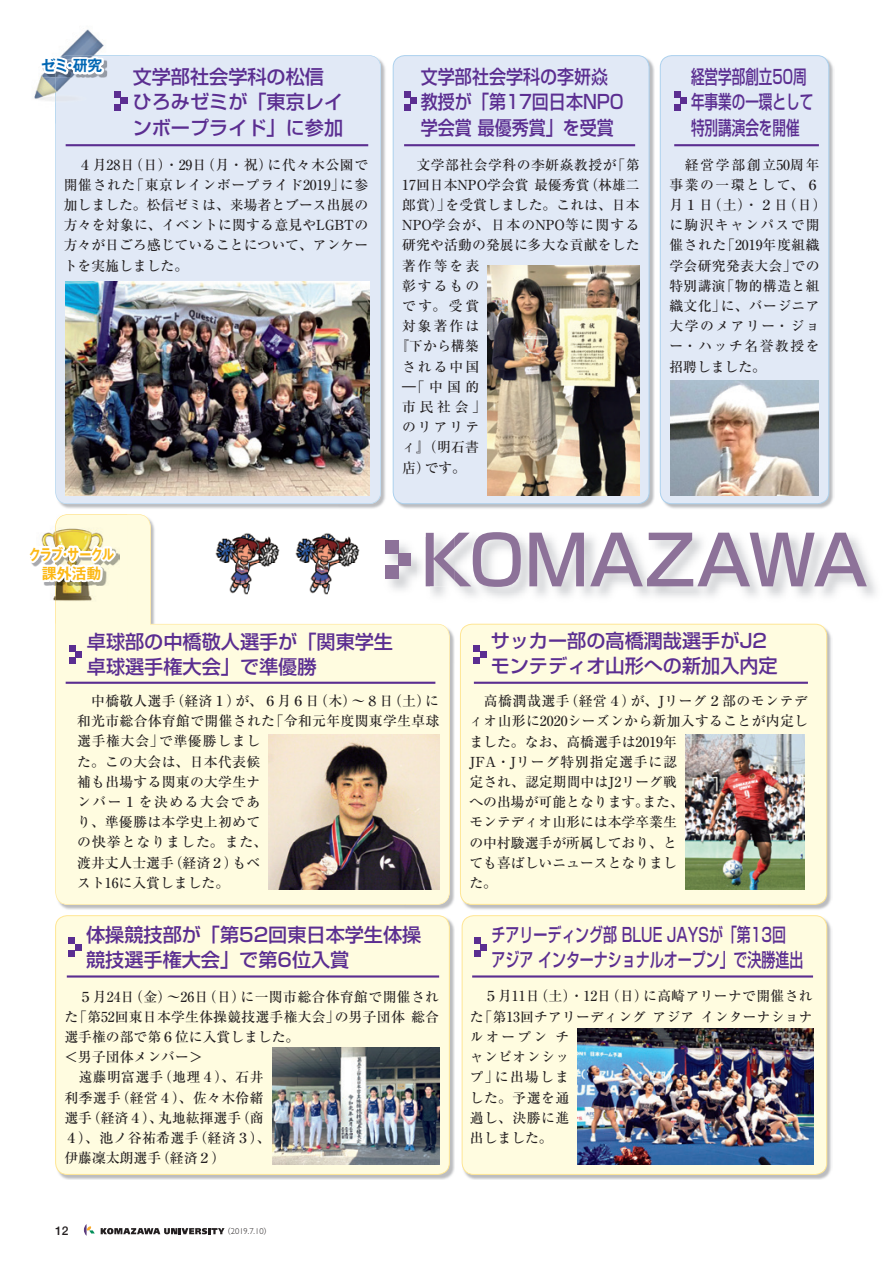
<style>
.page{position:relative;width:893px;height:1263px;background:#fff}
.page>*{position:absolute;margin:0;border:0;box-sizing:border-box;transform-origin:0 0}
.t1{font:500 68.1px "Shin Go Pro";color:#8d7299}
.t2{font:500 19.2px/25.5px "Shin Go Pr 6 N";color:#5b2e91}
.t3{font:500 19.2px/25.5px "Shin Go Pr 6 N";color:#5b2e91;scale:.73 1}
.t4{font:500 19.2px/25.5px "Shin Go Pr 6 N";color:#5b2e91;scale:.89 1}
.t5{font:500 19.2px/25.5px "Shin Go Pr 6 N";color:#5b2e91;scale:.71 1}
.t6{font:700 14.85px/19.2px "Gothic MB101 Pr 6 N De";letter-spacing:-.02em;color:#fcb814;text-align:center;scale:.8 1}
.t7{font:700 14.85px "Gothic MB101 Pr 6 N De";color:#0166b3}
.t8{font:500 13.8px/20.2px "Ryumin Pr 6 N";letter-spacing:.02em;color:#231f20}
.t9{font:500 13.8px/20.2px "Ryumin Pr 6 N";color:#231f20}
.t10{font:500 13.8px/20.2px "Ryumin Pr 6 N";letter-spacing:.04em;color:#231f20}
.t11{font:500 13.8px "Ryumin Pr 6 N";letter-spacing:.1em;color:#231f20}
.t12{font:500 12px "Helvetica Neue";color:#231f20}
.t13{font:300 8.55px "Gill Sans";color:#231f20}
.s1{font-family:"Shin Go Pr 6 N";font-size:7.5px}
</style>
<div class="page">
<img style="left:461px;top:625px;width:371px;height:285px">
<div style="left:460px;top:624px;width:367px;height:280px;background:#fffce0;border-radius:12px"></div>
<div style="left:460px;top:624px;width:367px;height:281px;border:1px solid #ffe694;border-radius:12px"></div>
<img style="left:405px;top:663px;width:50px;height:247px">
<img style="left:450px;top:536px;width:5px;height:50px">
<svg style="left:55px;top:514px;width:395px;height:391px;fill:#fffce0"></svg>
<div style="left:69px;top:645px;width:7px;height:6px;background:#5b2e91"></div>
<div style="left:69px;top:658px;width:7px;height:6px;background:#5b2e91"></div>
<svg style="left:76px;top:651px;width:6px;height:6px"></svg>
<svg style="left:474px;top:645px;width:12px;height:19px"></svg>
<hr style="left:66px;top:682px;width:369px;height:2px;background:#5b2e91">
<hr style="left:474px;top:682px;width:334px;height:2px;background:#5b2e91">
<img style="left:339px;top:61px;width:47px;height:448px">
<img style="left:60px;top:504px;width:279px;height:5px">
<div style="left:55px;top:55px;width:326px;height:449px;background:#e1e9f6"></div>
<hr style="left:66px;top:144px;width:302px;height:2px;background:#5b2e91">
<img style="left:66px;top:281px;width:303px;height:215px">
<img style="left:394px;top:56px;width:261px;height:453px">
<div style="left:393px;top:56px;width:256px;height:448px;background:#e1e9f6;border-radius:12px"></div>
<div style="left:393px;top:55px;width:256px;height:449px;border:1px solid #acd1ee;border-radius:12px"></div>
<img style="left:661px;top:56px;width:173px;height:453px">
<div style="left:660px;top:56px;width:169px;height:448px;background:#e1e9f6;border-radius:12px"></div>
<div style="left:660px;top:55px;width:169px;height:449px;border:1px solid #acd1ee;border-radius:12px"></div>
<div style="left:404px;top:91px;width:6px;height:7px;background:#5b2e91"></div>
<svg style="left:404px;top:104px;width:6px;height:6px"></svg>
<div style="left:410px;top:98px;width:7px;height:6px;background:#5b2e91"></div>
<div style="left:674px;top:91px;width:6px;height:7px;background:#5b2e91"></div>
<svg style="left:674px;top:104px;width:6px;height:6px"></svg>
<div style="left:680px;top:98px;width:7px;height:6px;background:#5b2e91"></div>
<hr style="left:404px;top:144px;width:231px;height:2px;background:#5b2e91">
<hr style="left:674px;top:144px;width:145px;height:2px;background:#5b2e91">
<img style="left:488px;top:265px;width:152px;height:231px">
<img style="left:670px;top:381px;width:149px;height:115px">
<img style="left:269px;top:734px;width:170px;height:155px">
<img style="left:685px;top:734px;width:119px;height:155px">
<img style="left:462px;top:916px;width:370px;height:264px">
<div style="left:462px;top:916px;width:365px;height:258px;background:#fffce0;border-radius:12px"></div>
<div style="left:462px;top:915px;width:365px;height:260px;border:1px solid #ffe694;border-radius:12px"></div>
<img style="left:57px;top:917px;width:398px;height:263px">
<div style="left:56px;top:916px;width:393px;height:258px;background:#fffce0;border-radius:12px"></div>
<div style="left:55px;top:915px;width:395px;height:260px;border:1px solid #ffe694;border-radius:12px"></div>
<div style="left:475px;top:950px;width:6px;height:7px;background:#5b2e91"></div>
<svg style="left:475px;top:938px;width:12px;height:12px"></svg>
<div style="left:69px;top:950px;width:6px;height:7px;background:#5b2e91"></div>
<svg style="left:69px;top:938px;width:12px;height:12px"></svg>
<hr style="left:472px;top:975px;width:341px;height:2px;background:#5b2e91">
<hr style="left:67px;top:975px;width:372px;height:2px;background:#5b2e91">
<img style="left:578px;top:1028px;width:235px;height:137px">
<img style="left:272px;top:1048px;width:167px;height:117px">
<img style="left:34px;top:29px;width:70px;height:72px">
<div style="left:55px;top:55px;width:75px;height:69px;background:#e1e9f6"></div>
<svg style="left:115px;top:91px;width:12px;height:19px"></svg>
<svg style="left:37px;top:53px;width:70px;height:29px"></svg>
<img style="left:55px;top:514px;width:72px;height:110px">
<svg style="left:30px;top:515px;width:89px;height:121px"></svg>
<svg style="left:101px;top:1228px;width:124px;height:6px"></svg>
<svg style="left:84px;top:1224px;width:11px;height:12px"></svg>
<p class="t7" style="left:41px;top:53px;width:63px">ゼミ・研究</p>
<p class="t2" style="left:133px;top:63px;width:212px">文学部社会学科の松信ひろみゼミが「東京レインボープライド」に参加</p>
<p class="t8" style="left:64px;top:154px;width:306px;text-align:justify">　４月28日（日）・29日（月・祝）に代々木公園で開催された「東京レインボープライド2019」に参加しました。松信ゼミは、来場者とブース出展の方々を対象に、イベントに関する意見やLGBTの方々が日ごろ感じていることについて、アンケートを実施しました。</p>
<p class="t6" style="left:29px;top:544px;width:108px">クラブ・サークル課外活動</p>
<p class="t4" style="left:421px;top:63px;width:229px">文学部社会学科の李妍焱教授が「第17回日本NPO学会賞 最優秀賞」を受賞</p>
<p class="t5" style="left:691px;top:63px;width:174px">経営学部創立50周年事業の一環として特別講演会を開催</p>
<p class="t8" style="left:402px;top:154px;width:239px">　文学部社会学科の李妍焱教授が「第</p>
<p class="t9" style="left:402px;top:174px;width:239px">17回日本NPO学会賞 最優秀賞（林雄二</p>
<p class="t8" style="left:402px;top:194px;width:239px">郎賞）」を受賞しました。これは、日本</p>
<p class="t11" style="left:402px;top:214px;width:239px">NPO学会が、日本のNPO等に関する</p>
<p class="t8" style="left:402px;top:234px;width:239px">研究や活動の発展に多大な貢献をした</p>
<p class="t8" style="left:402px;top:255px;width:78px">著作等を表</p>
<p class="t8" style="left:402px;top:275px;width:78px">彰するもの</p>
<p class="t8" style="left:402px;top:295px;width:78px">です。受賞</p>
<p class="t8" style="left:402px;top:315px;width:78px">対象著作は</p>
<p class="t8" style="left:395px;top:335px;width:85px">『下から構築</p>
<p class="t8" style="left:402px;top:356px;width:78px">される中国</p>
<p class="t8" style="left:402px;top:376px;width:78px">―「中国的</p>
<p class="t8" style="left:402px;top:396px;width:85px">市民社会」</p>
<p class="t8" style="left:402px;top:416px;width:78px">のリアリテ</p>
<p class="t8" style="left:402px;top:436px;width:78px">ィ』（明石書</p>
<p class="t8" style="left:402px;top:457px;width:65px">店）です。</p>
<p class="t10" style="left:669px;top:154px;width:159px">　経営学部創立50周年事業の一環として、６月１日（土）・２日（日）に駒沢キャンパスで開催された「2019年度組織学会研究発表大会」での特別講演「物的構造と組織文化」に、バージニア大学のメアリー・ジョー・ハッチ名誉教授を招聘しました。</p>
<p class="t1" style="left:421px;top:504px;width:449px">KOMAZAWA</p>
<p class="t2" style="left:87px;top:627px;width:308px">卓球部の中橋敬人選手が「関東学生卓球選手権大会」で準優勝</p>
<p class="t2" style="left:491px;top:627px;width:289px">サッカー部の高橋潤哉選手がJ2モンテディオ山形への新加入内定</p>
<p class="t8" style="left:77px;top:690px;width:364px">　中橋敬人選手（経済１）が、６月６日（木）～８日（土）に和光市総合体育館で開催された「令和元年度関東学生卓球選手権大会」で準優勝しまし<br>た。この大会は、日本代表候<br>補も出場する関東の大学生ナ<br>ンバー１を決める大会であ<br>り、準優勝は本学史上初めて<br>の快挙となりました。また、<br>渡井丈人士選手（経済２）もベ<br>スト16に入賞しました。</p>
<p class="t9" style="left:469px;top:690px;width:340px">　高橋潤哉選手（経営４）が、Jリーグ２部のモンテディオ山形に2020シーズンから新加入することが内定しました。なお、高橋選手は2019年<br>JFA・Jリーグ特別指定選手に認<br>定され、認定期間中はJ2リーグ戦<br>への出場が可能となります。また、<br>モンテディオ山形には本学卒業生<br>の中村駿選手が所属しており、と<br>ても喜ばしいニュースとなりまし<br>た。</p>
<p class="t2" style="left:86px;top:920px;width:337px">体操競技部が「第52回東日本学生体操競技選手権大会」で第6位入賞</p>
<p class="t8" style="left:64px;top:986px;width:376px">　５月24日（金）～26日（日）に一関市総合体育館で開催された「第52回東日本学生体操競技選手権大会」の男子団体 総合選手権の部で第６位に入賞しました。<br>＜男子団体メンバー＞<br>　遠藤明富選手（地理４）、石井<br>利季選手（経営４）、佐々木伶緒<br>選手（経済４）、丸地紘揮選手（商<br>４）、池ノ谷祐希選手（経済３）、<br>伊藤凜太朗選手（経済２）</p>
<p class="t12" style="left:55px;top:1221px;width:15px">12</p>
<p class="t13" style="left:223px;top:1226px;width:49px"><span class="s1">（</span>2019.7.10<span class="s1">）</span></p>
<p class="t3" style="left:491px;top:920px;width:429px">チアリーディング部 BLUE JAYSが「第13回アジア インターナショナルオープン」で決勝進出</p>
<p class="t8" style="left:470px;top:985px;width:344px">　５月11日（土）・12日（日）に高崎アリーナで開催された「第13回チアリーディング アジア インターナショナルオープン チ<br>ャンピオンシッ<br>プ」に出場しま<br>した。予選を通<br>過し、決勝に進<br>出しました。</p>
</div>
